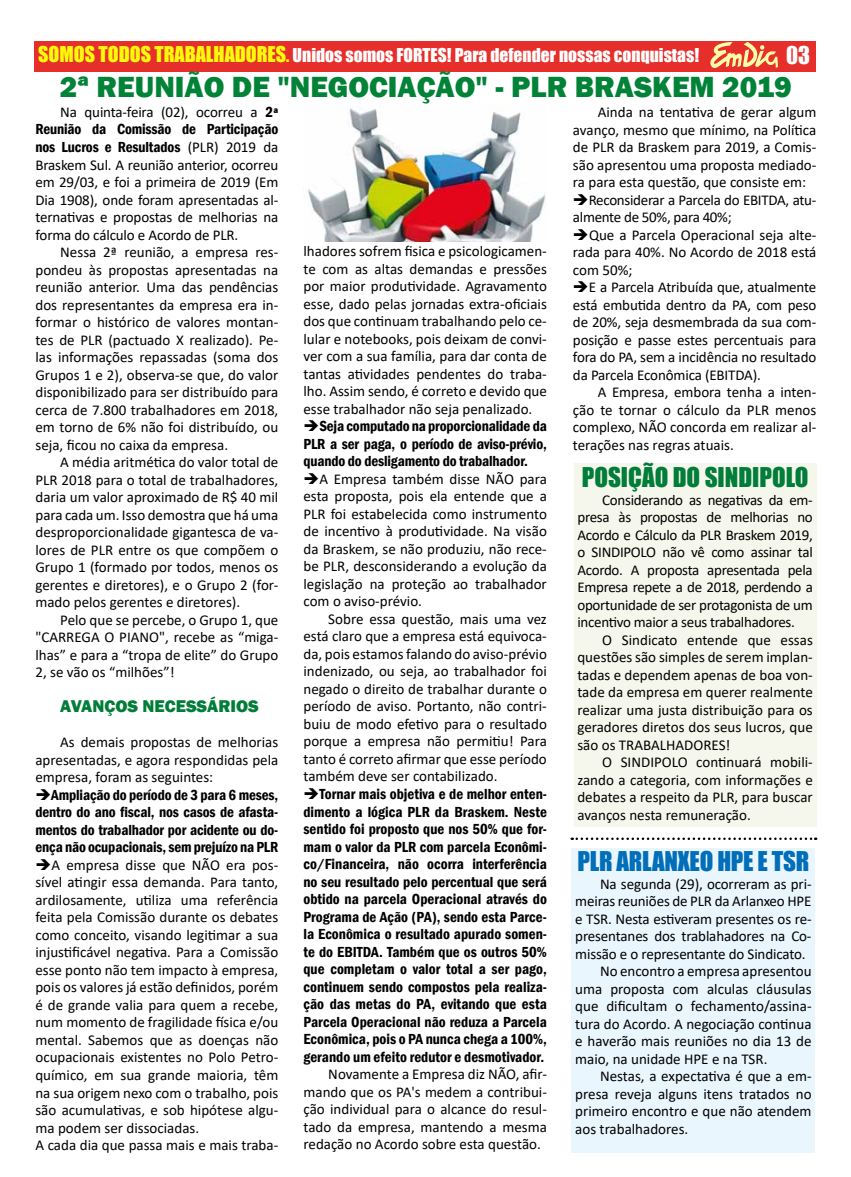
<style>
.page{position:relative;width:851px;height:1177px;background:#fff}
.page>*{position:absolute;margin:0;border:0;box-sizing:border-box;transform-origin:0 0}
.t1{font:800 30px "Franklin Gothic";color:#008237}
.t2{font:25px "Impact";letter-spacing:-.01em;color:#006eb8}
.t3{font:25px "Impact";color:#007d38}
.t4{font:22.5px "Impact";color:#fff}
.t5{font:17.5px "Impact";color:#fff}
.t6{font:800 17.5px "Franklin Gothic";color:#007d38}
.t7{font:15px/17.5px "Calibri";color:#000;text-align:justify}
.t8{font:600 condensed 15px/17.5px "Franklin Gothic";letter-spacing:-.01em;color:#000;text-align:justify}
.t9{font:15px/17.5px "Calibri";letter-spacing:-.02em;color:#000}
.s1{font-size:20px;color:#fffa0a}
.s2{color:#fffa0a}
.s3{font-family:"Franklin Gothic";font-weight:600;font-stretch:condensed}
.s4{font-family:"Calibri";font-weight:400;font-stretch:normal}
</style>
<div class="page">
<div style="left:35px;top:41px;width:781px;height:30px;background:#e62e2a"></div>
<svg style="left:710px;top:42px;width:67px;height:26px"></svg>
<div style="left:571px;top:847px;width:244px;height:305px;background:#eaf6fe"></div>
<div style="left:573px;top:464px;width:243px;height:363px;background:#f6f7ec"></div>
<img style="left:308px;top:108px;width:239px;height:133px">
<svg style="left:571px;top:837px;width:245px;height:3px"></svg>
<p class="t5" style="left:38px;top:41px;width:662px"><span class="s1">SOMOS TODOS TRABALHADORES</span><span class="s2">.</span> Unidos somos FORTES! Para defender nossas conquistas!</p>
<h3 class="t4" style="left:786px;top:38px;width:25px">03</h3>
<h1 class="t1" style="left:60px;top:67px;width:733px">2ª REUNIÃO DE "NEGOCIAÇÃO" - PLR BRASKEM 2019</h1>
<p class="t7" style="left:60px;top:103px;width:219px">Na quinta-feira (02), ocorreu a <span class="s3">2ª</span></p>
<p class="t8" style="left:35px;top:120px;width:244px">Reunião da Comissão de Participação nos Lucros e Resultados <span class="s4">(PLR) 2019 da</span></p>
<p class="t7" style="left:35px;top:155px;width:244px">Braskem Sul. A reunião anterior, ocorreu em 29/03, e foi a primeira de 2019 (Em Dia 1908), onde foram apresentadas al&shy;ternativas e propostas de melhorias na forma do cálculo e Acordo de PLR.</p>
<p class="t7" style="left:35px;top:243px;width:244px;text-indent:25px">Nessa 2ª reunião, a empresa res&shy;pondeu às propostas apresentadas na reunião anterior. Uma das pendências dos representantes da empresa era in&shy;formar o histórico de valores montan&shy;tes de PLR (pactuado X realizado). Pe&shy;las informações repassadas (soma dos Grupos 1 e 2), observa-se que, do valor disponibilizado para ser distribuído para cerca de 7.800 trabalhadores em 2018, em torno de 6% não foi distribuído, ou seja, ficou no caixa da empresa.</p>
<p class="t7" style="left:35px;top:453px;width:244px;text-indent:25px">A média aritmética do valor total de PLR 2018 para o total de trabalhadores, daria um valor aproximado de R$ 40 mil para cada um. Isso demostra que há uma desproporcionalidade gigantesca de va&shy;lores de PLR entre os que compõem o Grupo 1 (formado por todos, menos os gerentes e diretores), e o Grupo 2 (for&shy;mado pelos gerentes e diretores).</p>
<p class="t7" style="left:35px;top:610px;width:244px;text-indent:25px">Pelo que se percebe, o Grupo 1, que "CARREGA O PIANO", recebe as “miga&shy;lhas” e para a “tropa de elite” do Grupo 2, se vão os “milhões”!</p>
<p class="t6" style="left:60px;top:695px;width:200px">AVANÇOS NECESSÁRIOS</p>
<p class="t7" style="left:35px;top:733px;width:244px;text-indent:25px">As demais propostas de melhorias apresentadas, e agora respondidas pela empresa, foram as seguintes:</p>
<p class="t8" style="left:35px;top:785px;width:244px">➔Ampliação do período de 3 para 6 meses, dentro do ano fiscal, nos casos de afasta&shy;mentos do trabalhador por acidente ou do&shy;ença não ocupacionais, sem prejuízo na PLR</p>
<p class="t7" style="left:35px;top:855px;width:244px;text-align:left">➔A empresa disse que NÃO era pos&shy;sível atingir essa demanda. Para tanto, ardilosamente, utiliza uma referência feita pela Comissão durante os debates como conceito, visando legitimar a sua injustificável negativa. Para a Comissão esse ponto não tem impacto à empresa, pois os valores já estão definidos, porém é de grande valia para quem a recebe, num momento de fragilidade física e/ou mental. Sabemos que as doenças não ocupacionais existentes no Polo Petro&shy;químico, em sua grande maioria, têm na sua origem nexo com o trabalho, pois são acumulativas, e sob hipótese algu&shy;ma podem ser dissociadas.<br>A cada dia que passa mais e mais traba-</p>
<p class="t7" style="left:303px;top:242px;width:245px">lhadores sofrem fisica e psicologicamen&shy;te com as altas demandas e pressões por maior produtividade. Agravamento esse, dado pelas jornadas extra-oficiais dos que continuam trabalhando pelo ce&shy;lular e notebooks, pois deixam de convi&shy;ver com a sua família, para dar conta de tantas atividades pendentes do traba&shy;lho. Assim sendo, é correto e devido que esse trabalhador não seja penalizado.</p>
<p class="t8" style="left:303px;top:417px;width:245px">➔Seja computado na proporcionalidade da PLR a ser paga, o período de aviso-prévio, quando do desligamento do trabalhador.</p>
<p class="t7" style="left:303px;top:469px;width:245px">➔A Empresa também disse NÃO para esta proposta, pois ela entende que a PLR foi estabelecida como instrumento de incentivo à produtividade. Na visão da Braskem, se não produziu, não rece&shy;be PLR, desconsiderando a evolução da legislação na proteção ao trabalhador com o aviso-prévio.</p>
<p class="t7" style="left:303px;top:609px;width:245px;text-indent:25px">Sobre essa questão, mais uma vez está claro que a empresa está equivoca&shy;da, pois estamos falando do aviso-prévio indenizado, ou seja, ao trabalhador foi negado o direito de trabalhar durante o período de aviso. Portanto, não contri&shy;buiu de modo efetivo para o resultado porque a empresa não permitiu! Para tanto é correto afirmar que esse período também deve ser contabilizado.</p>
<p class="t8" style="left:303px;top:785px;width:245px">➔Tornar mais objetiva e de melhor enten&shy;dimento a lógica PLR da Braskem. Neste sentido foi proposto que nos 50% que for&shy;mam o valor da PLR com parcela Econômi&shy;co/Financeira, não ocorra interferência no seu resultado pelo percentual que será obtido na parcela Operacional através do Programa de Ação (PA), sendo esta Parce&shy;la Econômica o resultado apurado somen&shy;te do EBITDA. Também que os outros 50% que completam o valor total a ser pago, continuem sendo compostos pela realiza&shy;ção das metas do PA, evitando que esta Parcela Operacional não reduza a Parcela Econômica, pois o PA nunca chega a 100%, gerando um efeito redutor e desmotivador.</p>
<p class="t7" style="left:303px;top:1065px;width:245px;text-indent:25px">Novamente a Empresa diz NÃO, afir&shy;mando que os PA's medem a contribui&shy;ção individual para o alcance do resul&shy;tado da empresa, mantendo a mesma redação no Acordo sobre esta questão.</p>
<p class="t7" style="left:573px;top:103px;width:245px;text-indent:25px">Ainda na tentativa de gerar algum avanço, mesmo que mínimo, na Política de PLR da Braskem para 2019, a Comis&shy;são apresentou uma proposta mediado&shy;ra para esta questão, que consiste em:</p>
<p class="t9" style="left:573px;top:190px;width:245px">➔Reconsiderar a Parcela do EBITDA, atu&shy;almente de 50%, para 40%;</p>
<p class="t7" style="left:573px;top:225px;width:245px">➔Que a Parcela Operacional seja alte&shy;rada para 40%. No Acordo de 2018 está com 50%;</p>
<p class="t7" style="left:573px;top:278px;width:245px">➔E a Parcela Atribuída que, atualmente está embutida dentro da PA, com peso de 20%, seja desmembrada da sua com&shy;posição e passe estes percentuais para fora do PA, sem a incidência no resultado da Parcela Econômica (EBITDA).</p>
<p class="t7" style="left:573px;top:383px;width:245px;text-indent:25px">A Empresa, embora tenha a inten&shy;ção te tornar o cálculo da PLR menos complexo, NÃO concorda em realizar al&shy;terações nas regras atuais.</p>
<h2 class="t3" style="left:581px;top:458px;width:228px">POSIÇÃO DO SINDIPOLO</h2>
<p class="t7" style="left:577px;top:490px;width:237px;text-indent:25px">Considerando as negativas da em&shy;presa às propostas de melhorias no Acordo e Cálculo da PLR Braskem 2019, o SINDIPOLO não vê como assinar tal Acordo. A proposta apresentada pela Empresa repete a de 2018, perdendo a oportunidade de ser protagonista de um incentivo maior a seus trabalhadores.</p>
<p class="t7" style="left:577px;top:630px;width:237px;text-indent:25px">O Sindicato entende que essas questões são simples de serem implan&shy;tadas e dependem apenas de boa von&shy;tade da empresa em querer realmente realizar uma justa distribuição para os geradores diretos dos seus lucros, que são os TRABALHADORES!</p>
<p class="t7" style="left:577px;top:753px;width:237px;text-indent:25px">O SINDIPOLO continuará mobili&shy;zando a categoria, com informações e debates a respeito da PLR, para buscar avanços nesta remuneração.</p>
<h2 class="t2" style="left:577px;top:842px;width:233px">PLR ARLANXEO HPE E TSR</h2>
<p class="t7" style="left:600px;top:874px;width:213px">Na segunda (29), ocorreram as pri-</p>
<p class="t7" style="left:575px;top:892px;width:238px">meiras reuniões de PLR da Arlanxeo HPE</p>
<p class="t7" style="left:575px;top:909px;width:238px">e TSR. Nesta estiveram presentes os re-</p>
<p class="t7" style="left:575px;top:927px;width:238px">presentanes dos trablahadores na Co-</p>
<p class="t7" style="left:575px;top:944px;width:232px">missão e o representante do Sindicato.</p>
<p class="t7" style="left:600px;top:962px;width:213px">No encontro a empresa apresentou</p>
<p class="t7" style="left:575px;top:979px;width:238px">uma proposta com alculas cláusulas</p>
<p class="t7" style="left:575px;top:997px;width:238px">que dificultam o fechamento/assina-</p>
<p class="t7" style="left:575px;top:1014px;width:238px">tura do Acordo. A negociação continua</p>
<p class="t7" style="left:575px;top:1032px;width:238px">e haverão mais reuniões no dia 13 de</p>
<p class="t7" style="left:575px;top:1049px;width:194px">maio, na unidade HPE e na TSR.</p>
<p class="t7" style="left:600px;top:1067px;width:213px">Nestas, a expectativa é que a em-</p>
<p class="t7" style="left:575px;top:1084px;width:238px">presa reveja alguns itens tratados no</p>
<p class="t7" style="left:575px;top:1102px;width:238px">primeiro encontro e que não atendem</p>
<p class="t7" style="left:575px;top:1119px;width:114px">aos trabalhadores.</p>
</div>
